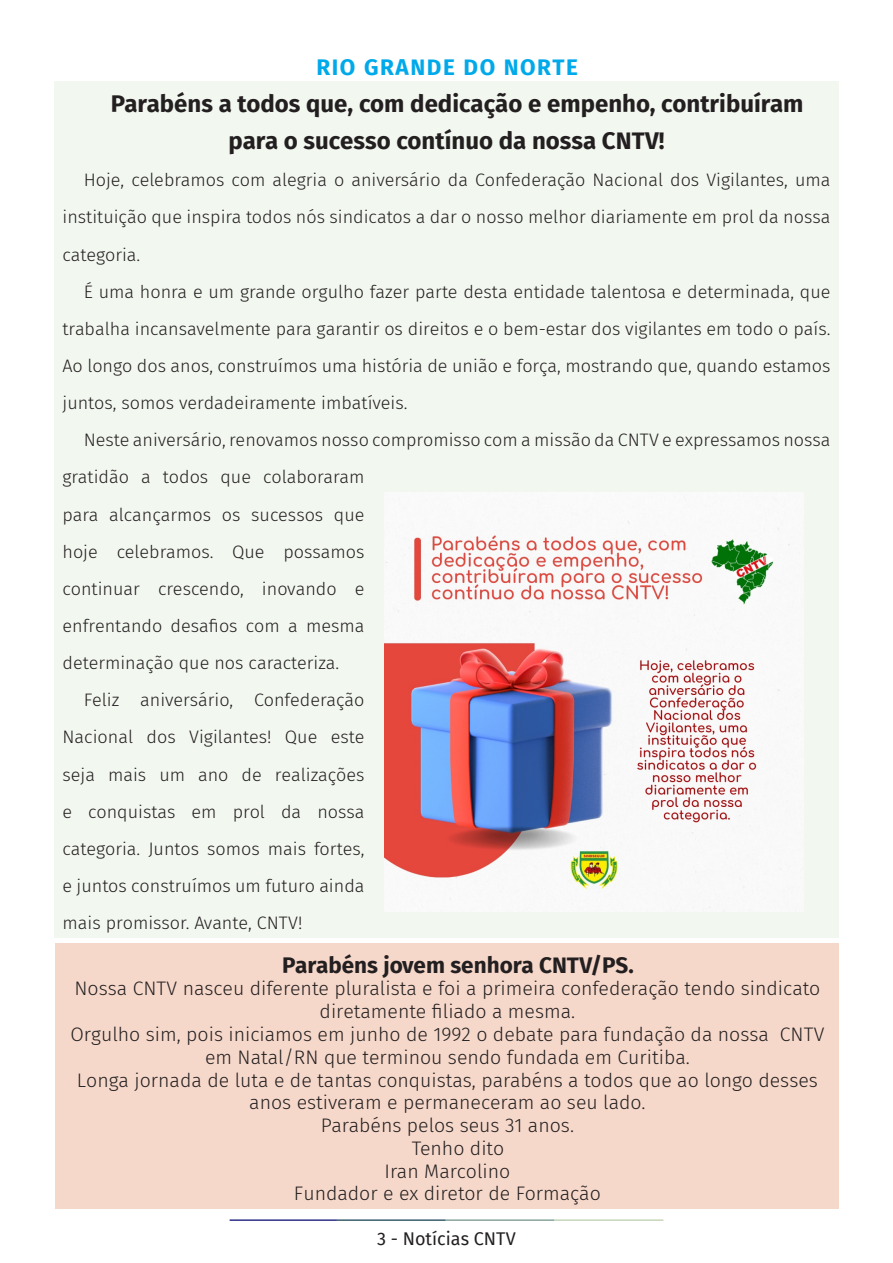
<style>
.page{position:relative;width:893px;height:1263px;background:#fff}
.page>*{position:absolute;margin:0;border:0;box-sizing:border-box;transform-origin:0 0}
.t1{font:700 24px/37.2px "Fira Sans";color:#231f20}
.t2{font:700 22.5px "Fira Sans";color:#231f20}
.t3{font:700 22.5px "Fira Sans";letter-spacing:.07em;color:#00a9ea}
.t4{font:300 19.5px/22.8px "Fira Sans";color:#231f20;text-align:center}
.t5{font:300 18px/37.2px "Fira Sans";color:#231f20;text-align:justify}
.t6{font:18px "Fira Sans";color:#231f20}
</style>
<div class="page">
<hr style="left:230px;top:1219px;width:107px;height:2px;background:#2f3088">
<hr style="left:337px;top:1219px;width:109px;height:2px;background:#3a5f6d">
<hr style="left:446px;top:1219px;width:109px;height:2px;background:#87a59a">
<hr style="left:555px;top:1219px;width:108px;height:2px;background:#c6d5b7">
<div style="left:54px;top:81px;width:785px;height:857px;background:#f2f7f0"></div>
<div style="left:56px;top:943px;width:783px;height:266px;background:#f6d8ca"></div>
<img style="left:385px;top:493px;width:418px;height:418px">
<p class="t3" style="left:316px;top:48px;width:263px">RIO GRANDE DO NORTE</p>
<p class="t1" style="left:228px;top:83px;width:576px;text-indent:-118px">Parabéns a todos que, com dedicação e empenho, contribuíram para o sucesso contínuo da nossa CNTV!</p>
<p class="t5" style="left:63px;top:161px;width:769px;text-indent:21px">Hoje, celebramos com alegria o aniversário da Confederação Nacional dos Vigilantes, uma instituição que inspira todos nós sindicatos a dar o nosso melhor diariamente em prol da nossa categoria.</p>
<p class="t5" style="left:63px;top:273px;width:769px;text-indent:21px">É uma honra e um grande orgulho fazer parte desta entidade talentosa e determinada, que trabalha incansavelmente para garantir os direitos e o bem-estar dos vigilantes em todo o país.<br>Ao longo dos anos, construímos uma história de união e força, mostrando que, quando estamos juntos, somos verdadeiramente imbatíveis.</p>
<p class="t5" style="left:63px;top:421px;width:769px;text-align:left;text-indent:21px">Neste aniversário, renovamos nosso compromisso com a missão da CNTV e expressamos nossa gratidão a todos que colaboraram<br>para alcançarmos os sucessos que<br>hoje celebramos. Que possamos<br>continuar crescendo, inovando e<br>enfrentando desafios com a mesma<br>determinação que nos caracteriza.</p>
<p class="t5" style="left:63px;top:681px;width:304px;text-indent:21px">Feliz aniversário, Confederação Nacional dos Vigilantes! Que este seja mais um ano de realizações e conquistas em prol da nossa categoria. Juntos somos mais fortes, e juntos construímos um futuro ainda mais promissor. Avante, CNTV!</p>
<p class="t2" style="left:282px;top:946px;width:353px">Parabéns jovem senhora CNTV/PS.</p>
<p class="t4" style="left:71px;top:977px;width:755px">Nossa CNTV nasceu diferente pluralista e foi a primeira confederação tendo sindicato diretamente filiado a mesma.<br>Orgulho sim, pois iniciamos em junho de 1992 o debate para fundação da nossa CNTV em Natal/RN que terminou sendo fundada em Curitiba.<br>Longa jornada de luta e de tantas conquistas, parabéns a todos que ao longo desses anos estiveram e permaneceram ao seu lado.<br>Parabéns pelos seus 31 anos.</p>
<p class="t4" style="left:412px;top:1136px;width:94px">Tenho dito</p>
<p class="t4" style="left:385px;top:1159px;width:127px">Iran Marcolino</p>
<p class="t4" style="left:294px;top:1182px;width:308px">Fundador e ex diretor de Formação</p>
<p class="t6" style="left:377px;top:1225px;width:140px">3 - Notícias CNTV</p>
</div>
